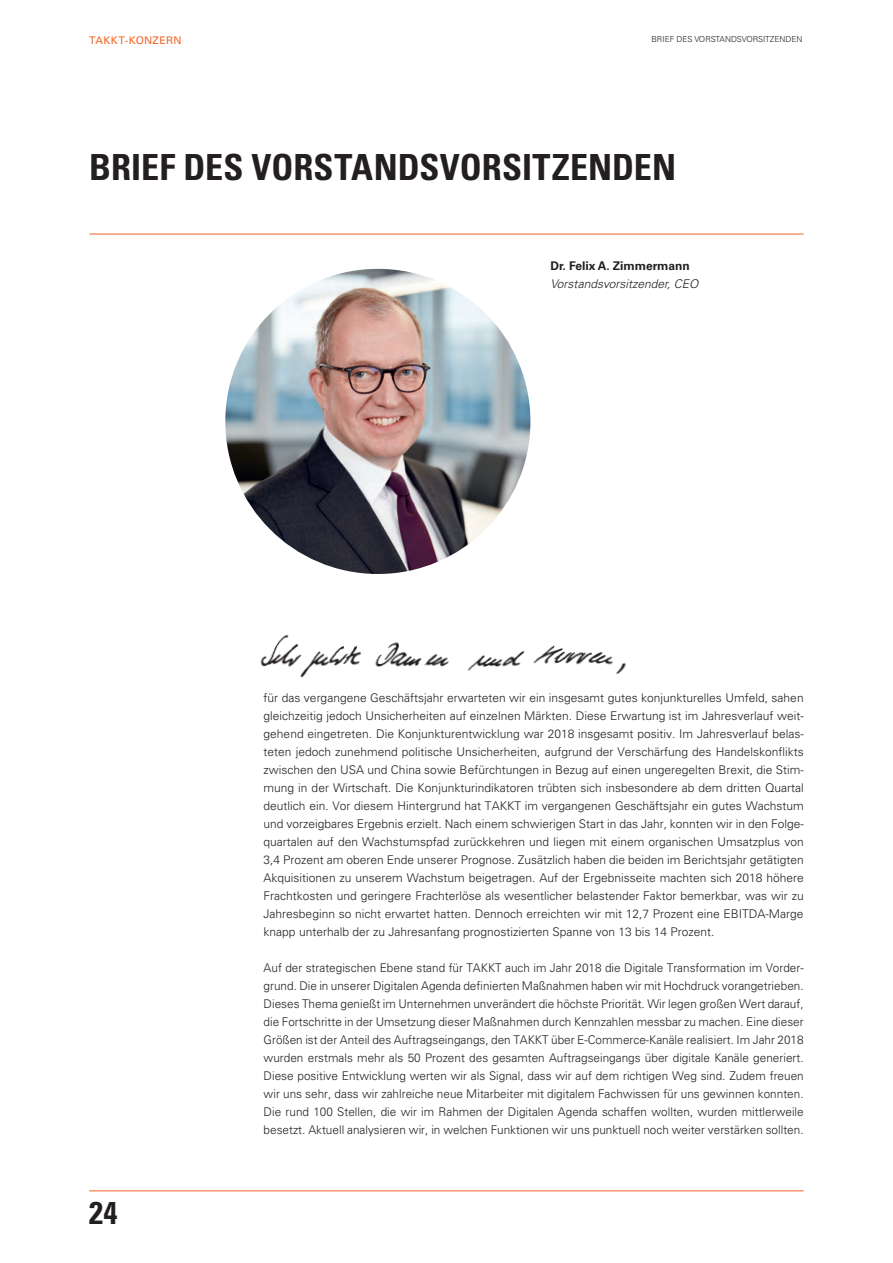
<style>
.page{position:relative;width:893px;height:1263px;background:#fff}
.page>*{position:absolute;margin:0;border:0;box-sizing:border-box;transform-origin:0 0}
.t1{font:700 condensed 36px "Univers LT Std";color:#231f20}
.t2{font:700 condensed 31.5px "Univers LT Std";color:#231f20}
.t3{font:300 12px/18px "Univers LT Std";color:#231f20;text-align:justify}
.t4{font:italic 300 12px "Univers LT Std";color:#231f20}
.t5{font:700 12px "Univers LT Std";color:#231f20}
.t6{font:10.5px "Univers LT Std";letter-spacing:.03em;color:#f26423}
.t7{font:300 8.25px "Univers LT Std";color:#231f20}
</style>
<div class="page">
<hr style="left:90px;top:1190px;width:713px;height:1px;background:#f26423">
<hr style="left:90px;top:234px;width:713px;height:1px;background:#f26423">
<img style="left:260px;top:634px;width:366px;height:44px">
<img style="left:225px;top:269px;width:305px;height:305px;border-radius:153px">
<p class="t6" style="left:89px;top:34px;width:94px">TAKKT-KONZERN</p>
<p class="t7" style="left:651px;top:34px;width:153px">BRIEF DES VORSTANDSVORSITZENDEN</p>
<h1 class="t1" style="left:89px;top:145px;width:588px">BRIEF DES VORSTANDSVORSITZENDEN</h1>
<p class="t5" style="left:550px;top:259px;width:141px">Dr. Felix A. Zimmermann</p>
<p class="t4" style="left:550px;top:277px;width:149px">Vorstandsvorsitzender, CEO</p>
<h2 class="t2" style="left:89px;top:1193px;width:30px">24</h2>
<p class="t3" style="left:264px;top:689px;width:542px">für das vergangene Geschäftsjahr erwarteten wir ein insgesamt gutes konjunkturelles Umfeld, sahen gleichzeitig jedoch Unsicherheiten auf einzelnen Märkten. Diese Erwartung ist im Jahresverlauf weit&shy;gehend eingetreten. Die Konjunkturentwicklung war 2018 insgesamt positiv. Im Jahresverlauf belas&shy;teten jedoch zunehmend politische Unsicherheiten, aufgrund der Verschärfung des Handelskonflikts zwischen den USA und China sowie Befürchtungen in Bezug auf einen ungeregelten Brexit, die Stim&shy;mung in der Wirtschaft. Die Konjunkturindikatoren trübten sich insbesondere ab dem dritten Quartal deutlich ein. Vor diesem Hintergrund hat TAKKT im vergangenen Geschäftsjahr ein gutes Wachstum und vorzeigbares Ergebnis erzielt. Nach einem schwierigen Start in das Jahr, konnten wir in den Folge&shy;quartalen auf den Wachstumspfad zurückkehren und liegen mit einem organischen Umsatzplus von 3,4 Prozent am oberen Ende unserer Prognose. Zusätzlich haben die beiden im Berichtsjahr getätigten Akquisitionen zu unserem Wachstum beigetragen. Auf der Ergebnisseite machten sich 2018 höhere Frachtkosten und geringere Frachterlöse als wesentlicher belastender Faktor bemerkbar, was wir zu Jahresbeginn so nicht erwartet hatten. Dennoch erreichten wir mit 12,7 Prozent eine EBITDA-Marge knapp unterhalb der zu Jahresanfang prognostizierten Spanne von 13 bis 14 Prozent.</p>
<p class="t3" style="left:264px;top:959px;width:542px">Auf der strategischen Ebene stand für TAKKT auch im Jahr 2018 die Digitale Transformation im Vorder&shy;grund. Die in unserer Digitalen Agenda definierten Maßnahmen haben wir mit Hochdruck vorangetrieben.<br>Dieses Thema genießt im Unternehmen unverändert die höchste Priorität. Wir legen großen Wert darauf, die Fortschritte in der Umsetzung dieser Maßnahmen durch Kennzahlen messbar zu machen. Eine dieser Größen ist der Anteil des Auftragseingangs, den TAKKT über E-Commerce-Kanäle realisiert. Im Jahr 2018 wurden erstmals mehr als 50 Prozent des gesamten Auftragseingangs über digitale Kanäle generiert.<br>Diese positive Entwicklung werten wir als Signal, dass wir auf dem richtigen Weg sind. Zudem freuen wir uns sehr, dass wir zahlreiche neue Mitarbeiter mit digitalem Fachwissen für uns gewinnen konnten.<br>Die rund 100 Stellen, die wir im Rahmen der Digitalen Agenda schaffen wollten, wurden mittlerweile besetzt. Aktuell analysieren wir, in welchen Funktionen wir uns punktuell noch weiter verstärken sollten.</p>
</div>
